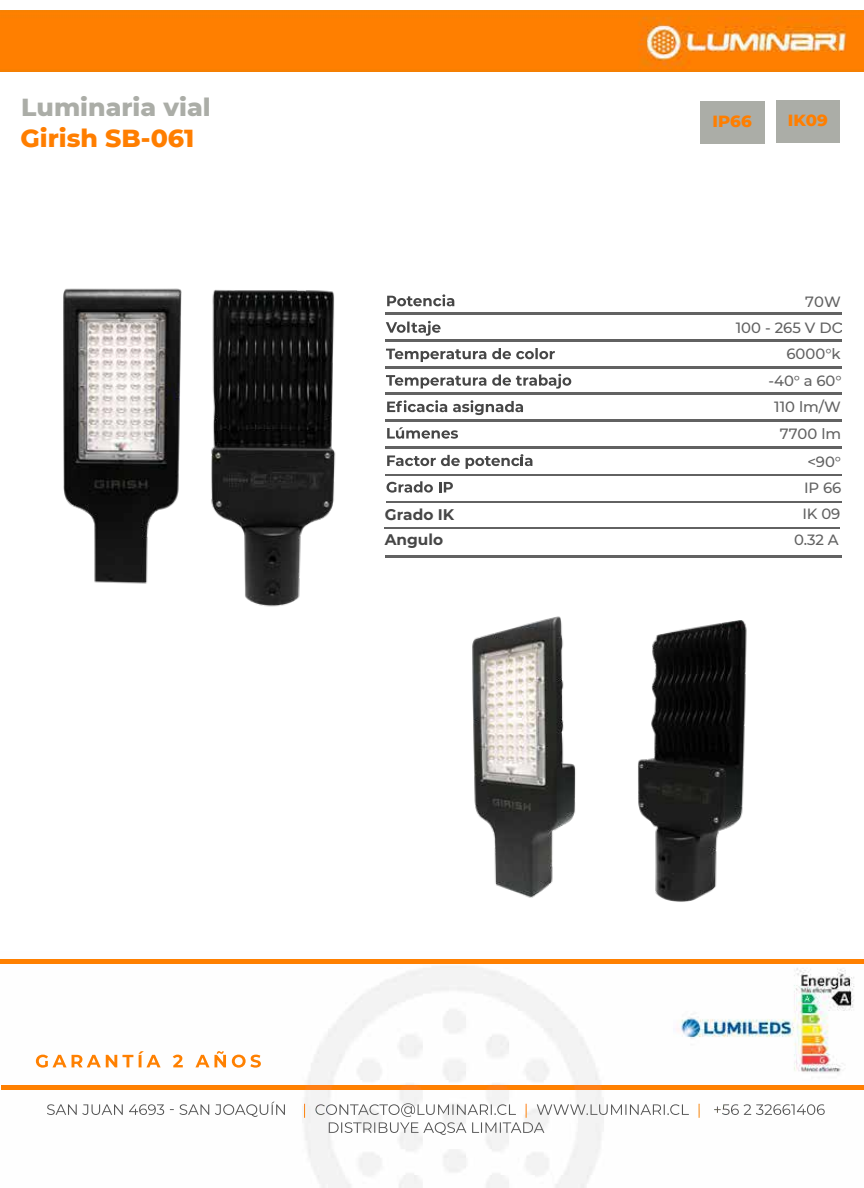
<style>
.page{position:relative;width:864px;height:1188px;background:#fff}
.page>*{position:absolute;margin:0;border:0;box-sizing:border-box;transform-origin:0 0}
.t1{font:800 25.2px "Montserrat";color:#abada7}
.t2{font:800 25.2px "Montserrat";color:#ff7e00}
.t3{font:800 16.5px "Montserrat";color:#ff7e00}
.t4{font:700 15.3px "Montserrat";color:#464646}
.t5{font:500 14.85px/26.2px "Montserrat";color:#626262;text-align:right}
</style>
<div class="page">
<img style="left:0;top:963px;width:864px;height:225px">
<img style="left:271px;top:1102px;width:554px;height:16px">
<img style="left:36px;top:1051px;width:225px;height:17px">
<img style="left:1px;top:1085px;width:863px;height:5px">
<hr style="left:0;top:959px;width:864px;height:4px;background:#ff8000">
<img style="left:0;top:11px;width:864px;height:60px">
<img style="left:571px;top:312px;width:271px;height:2px">
<img style="left:571px;top:340px;width:271px;height:2px">
<img style="left:571px;top:366px;width:271px;height:2px">
<img style="left:571px;top:392px;width:271px;height:2px">
<img style="left:571px;top:420px;width:271px;height:2px">
<img style="left:398px;top:446px;width:444px;height:2px">
<img style="left:398px;top:474px;width:444px;height:2px">
<hr style="left:386px;top:501px;width:456px;height:2px;background:#626262">
<img style="left:398px;top:556px;width:444px;height:1px">
<svg style="left:398px;top:294px;width:173px;height:145px"></svg>
<svg style="left:466px;top:454px;width:66px;height:15px"></svg>
<svg style="left:398px;top:455px;width:62px;height:11px"></svg>
<svg style="left:439px;top:482px;width:14px;height:10px"></svg>
<svg style="left:398px;top:481px;width:35px;height:12px"></svg>
<hr style="left:384px;top:527px;width:456px;height:2px;background:#626262">
<img style="left:63px;top:288px;width:88px;height:296px">
<img style="left:151px;top:288px;width:247px;height:319px">
<img style="left:472px;top:616px;width:99px;height:282px">
<img style="left:571px;top:620px;width:176px;height:282px">
<h1 class="t1" style="left:21px;top:89px;width:191px">Luminaria vial</h1>
<h1 class="t2" style="left:20px;top:119px;width:175px">Girish SB-061</h1>
<p class="t3" style="left:713px;top:109px;width:41px">IP66</p>
<p class="t3" style="left:788px;top:108px;width:42px">IK09</p>
<p class="t5" style="left:736px;top:288px;width:108px">70W<br>100 - 265 V DC<br>6000°k</p>
<p class="t5" style="left:769px;top:367px;width:75px">-40° a 60°</p>
<p class="t5" style="left:774px;top:393px;width:69px;text-align:center">110 lm/W<br>7700 lm</p>
<p class="t5" style="left:807px;top:448px;width:35px">&lt;90°</p>
<p class="t5" style="left:804px;top:474px;width:39px">IP 66</p>
<p class="t4" style="left:385px;top:503px;width:71px">Grado IK</p>
<p class="t5" style="left:802px;top:500px;width:39px">IK 09</p>
<p class="t4" style="left:385px;top:528px;width:60px">Angulo</p>
<p class="t5" style="left:794px;top:526px;width:46px">0.32 A</p>
</div>
